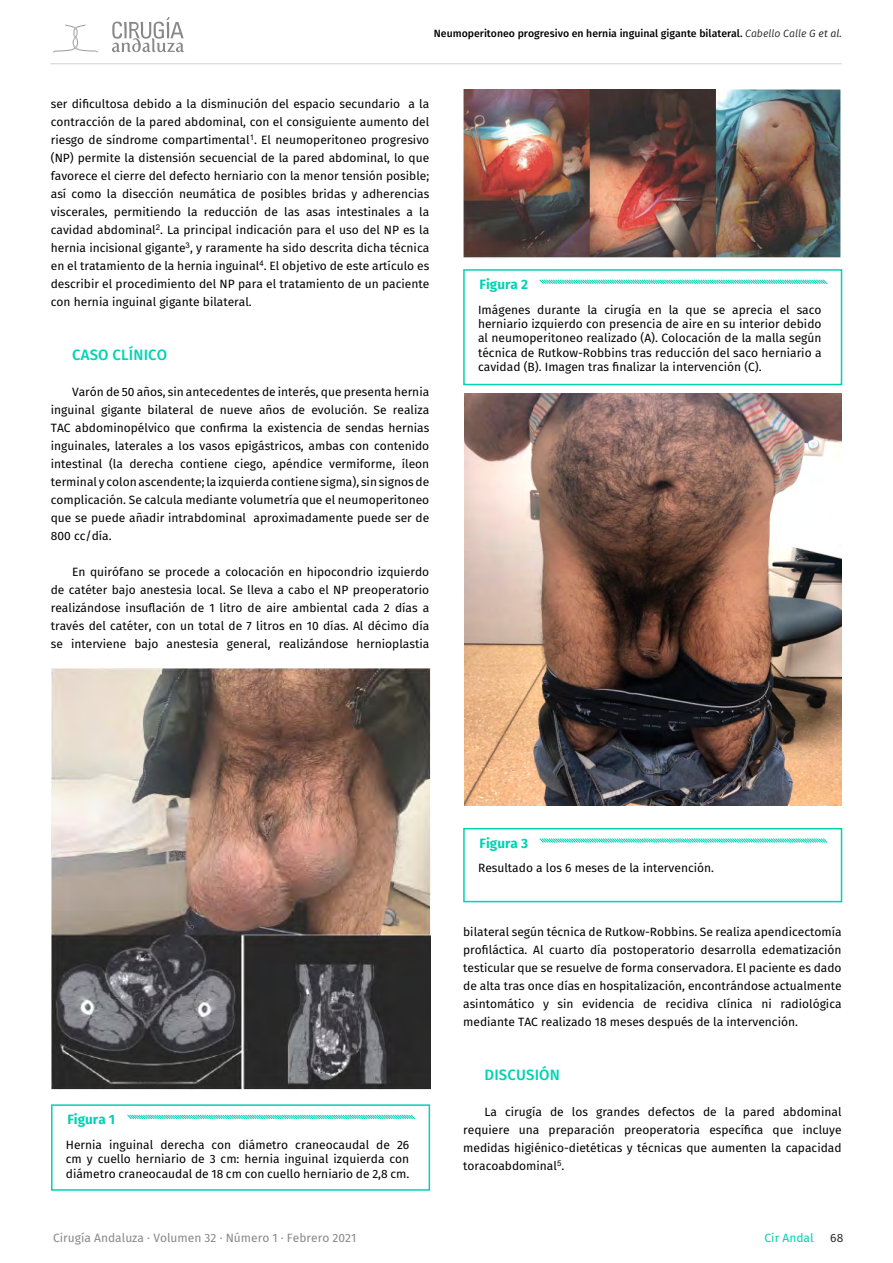
<style>
.page{position:relative;width:893px;height:1263px;background:#fff}
.page>*{position:absolute;margin:0;border:0;box-sizing:border-box;transform-origin:0 0}
.t1{font:500 15px "Fira Sans";letter-spacing:.01em;color:#00d2b2}
.t2{font:700 13.5px "Fira Sans";color:#00d2b2}
.t3{font:12px/18px "Fira Sans";color:#000;text-align:justify}
.t4{font:12px "Fira Sans";color:#888}
.t5{font:12px "Fira Sans";color:#00d2b2}
.t6{font:12px "Fira Sans";color:#2f2f2f}
.t7{font:500 10.5px "Fira Sans";color:#000}
.s1{font-weight:400;font-style:italic;color:#2f2f2f}
</style>
<div class="page">
<svg style="left:53px;top:24px;width:45px;height:29px"></svg>
<svg style="left:112px;top:17px;width:72px;height:35px"></svg>
<hr style="left:50px;top:64px;width:792px;height:1px;background:#d2d2d2">
<div style="left:51px;top:1104px;width:379px;height:87px;border:2px solid #00d2b2"></div>
<svg style="left:127px;top:1114px;width:289px;height:6px"></svg>
<div style="left:463px;top:269px;width:379px;height:116px;border:2px solid #00d2b2"></div>
<svg style="left:539px;top:279px;width:289px;height:5px"></svg>
<img style="left:51px;top:668px;width:379px;height:422px">
<img style="left:463px;top:89px;width:377px;height:170px">
<img style="left:465px;top:394px;width:377px;height:412px">
<div style="left:463px;top:828px;width:379px;height:74px;border:2px solid #00d2b2"></div>
<svg style="left:539px;top:838px;width:289px;height:5px"></svg>
<p class="t7" style="left:434px;top:25px;width:410px">Neumoperitoneo progresivo en hernia inguinal gigante bilateral. <span class="s1">Cabello Calle G</span> <span class="s1">et al.</span></p>
<p class="t3" style="left:51px;top:94px;width:380px">ser dificultosa debido a la disminución del espacio secundario a la contracción de la pared abdominal, con el consiguiente aumento del riesgo de síndrome compartimental<sup>1</sup>. El neumoperitoneo progresivo (NP) permite la distensión secuencial de la pared abdominal, lo que favorece el cierre del defecto herniario con la menor tensión posible; así como la disección neumática de posibles bridas y adherencias viscerales, permitiendo la reducción de las asas intestinales a la cavidad abdominal<sup>2</sup>. La principal indicación para el uso del NP es la hernia incisional gigante<sup>3</sup>, y raramente ha sido descrita dicha técnica en el tratamiento de la hernia inguinal<sup>4</sup>. El objetivo de este artículo es describir el procedimiento del NP para el tratamiento de un paciente con hernia inguinal gigante bilateral.</p>
<p class="t1" style="left:72px;top:343px;width:97px">CASO CLÍNICO</p>
<p class="t3" style="left:51px;top:382px;width:380px;text-indent:21px">Varón de 50 años, sin antecedentes de interés, que presenta hernia inguinal gigante bilateral de nueve años de evolución. Se realiza TAC abdominopélvico que confirma la existencia de sendas hernias inguinales, laterales a los vasos epigástricos, ambas con contenido intestinal (la derecha contiene ciego, apéndice vermiforme, íleon terminal y colon ascendente; la izquierda contiene sigma), sin signos de complicación. Se calcula mediante volumetría que el neumoperitoneo que se puede añadir intrabdominal aproximadamente puede ser de 800 cc/día.</p>
<p class="t3" style="left:51px;top:562px;width:380px;text-indent:21px">En quirófano se procede a colocación en hipocondrio izquierdo de catéter bajo anestesia local. Se lleva a cabo el NP preoperatorio realizándose insuflación de 1 litro de aire ambiental cada 2 días a través del catéter, con un total de 7 litros en 10 días. Al décimo día se interviene bajo anestesia general, realizándose hernioplastia</p>
<p class="t2" style="left:479px;top:273px;width:50px">Figura 2</p>
<p class="t3" style="left:478px;top:302px;width:345px;line-height:14.4px">Imágenes durante la cirugía en la que se aprecia el saco herniario izquierdo con presencia de aire en su interior debido al neumoperitoneo realizado (A). Colocación de la malla según técnica de Rutkow-Robbins tras reducción del saco herniario a cavidad (B). Imagen tras finalizar la intervención (C).</p>
<p class="t2" style="left:67px;top:1108px;width:49px">Figura 1</p>
<p class="t3" style="left:66px;top:1137px;width:345px;line-height:14.4px">Hernia inguinal derecha con diámetro craneocaudal de 26 cm y cuello herniario de 3 cm: hernia inguinal izquierda con diámetro craneocaudal de 18 cm con cuello herniario de 2,8 cm.</p>
<p class="t2" style="left:479px;top:831px;width:50px">Figura 3</p>
<p class="t3" style="left:478px;top:859px;width:238px">Resultado a los 6 meses de la intervención.</p>
<p class="t3" style="left:463px;top:922px;width:380px">bilateral según técnica de Rutkow-Robbins. Se realiza apendicectomía profiláctica. Al cuarto día postoperatorio desarrolla edematización testicular que se resuelve de forma conservadora. El paciente es dado de alta tras once días en hospitalización, encontrándose actualmente asintomático y sin evidencia de recidiva clínica ni radiológica mediante TAC realizado 18 meses después de la intervención.</p>
<p class="t1" style="left:484px;top:1063px;width:77px">DISCUSIÓN</p>
<p class="t3" style="left:463px;top:1102px;width:380px;text-indent:21px">La cirugía de los grandes defectos de la pared abdominal requiere una preparación preoperatoria específica que incluye medidas higiénico-dietéticas y técnicas que aumenten la capacidad toracoabdominal<sup>5</sup>.</p>
<p class="t4" style="left:53px;top:1229px;width:305px">Cirugía Andaluza · Volumen 32 · Número 1 · Febrero 2021</p>
<p class="t5" style="left:765px;top:1229px;width:51px">Cir Andal</p>
<p class="t6" style="left:830px;top:1229px;width:15px">68</p>
</div>
